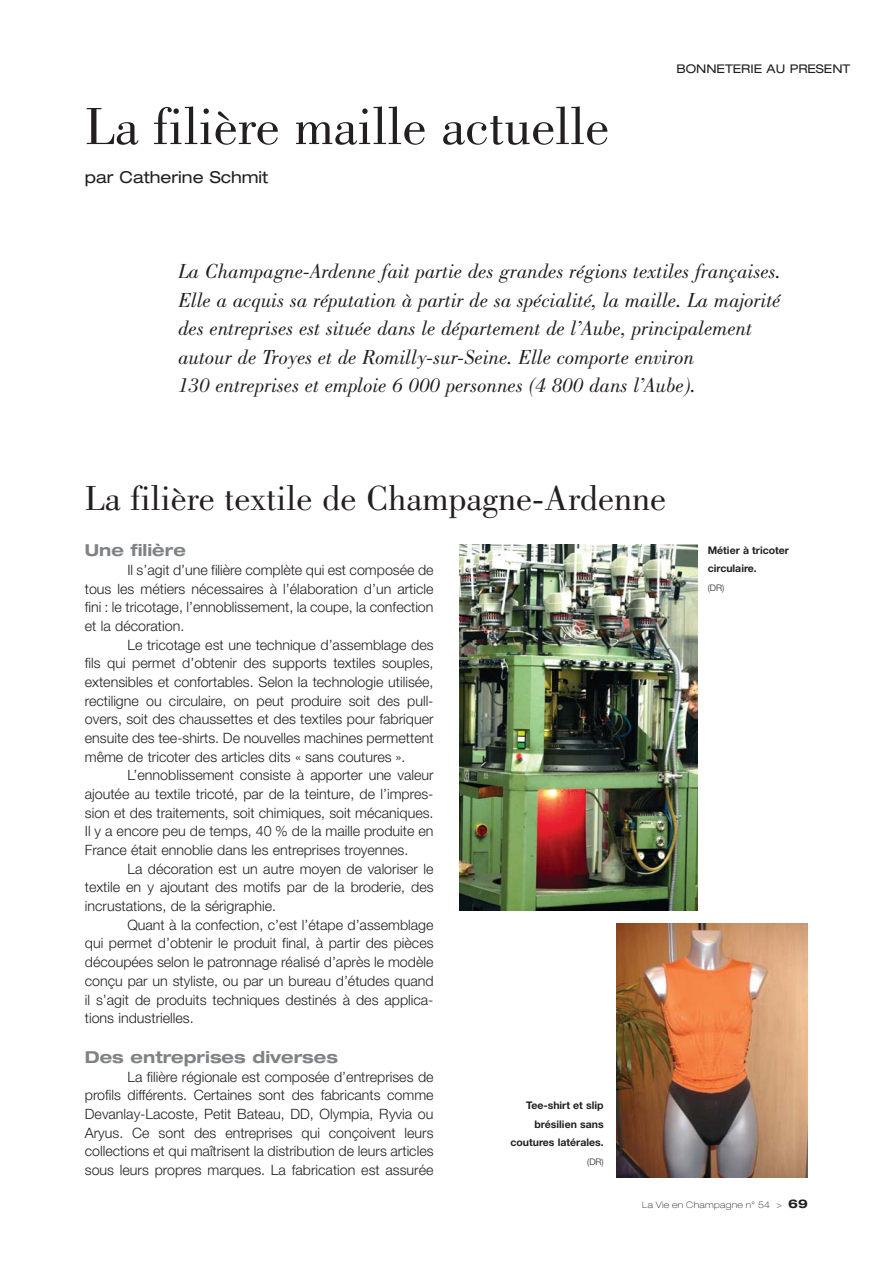
<style>
.page{position:relative;width:893px;height:1263px;background:#fff}
.page>*{position:absolute;margin:0;border:0;box-sizing:border-box;transform-origin:0 0}
.t1{font:54px "Bodoni";color:#231f20}
.t2{font:36px "Bodoni";color:#231f20}
.t3{font:italic 21px/28.5px "Bodoni";color:#231f20}
.t4{font:700 expanded 16.5px "Helvetica Neue";color:#808285}
.t5{font:expanded 16.5px "Helvetica Neue";color:#231f20}
.t6{font:300 14.25px/18.6px "Helvetica Neue";color:#231f20;text-align:justify}
.t7{font:expanded 12px "Helvetica Neue";color:#231f20}
.t8{font:700 10.5px/18.8px "Helvetica Neue";color:#231f20;text-align:right}
.t9{font:100 expanded 9px "Helvetica Neue";letter-spacing:.03em;color:#231f20}
.t10{font:300 9px "Helvetica Neue";color:#231f20}
.s1{font-weight:700;font-size:12px}
</style>
<div class="page">
<img style="left:459px;top:544px;width:238px;height:367px">
<img style="left:617px;top:923px;width:191px;height:255px">
<h1 class="t1" style="left:85px;top:105px;width:526px">La filière maille actuelle</h1>
<p class="t5" style="left:85px;top:171px;width:185px">par Catherine Schmit</p>
<p class="t7" style="left:676px;top:64px;width:175px">BONNETERIE AU PRESENT</p>
<p class="t3" style="left:178px;top:259px;width:604px">La Champagne-Ardenne fait partie des grandes régions textiles françaises.<br>Elle a acquis sa réputation à partir de sa spécialité, la maille. La majorité des entreprises est située dans le département de l’Aube, principalement autour de Troyes et de Romilly-sur-Seine. Elle comporte environ<br>130 entreprises et emploie 6 000 personnes (4 800 dans l’Aube).</p>
<h2 class="t2" style="left:85px;top:484px;width:583px">La filière textile de Champagne-Ardenne</h2>
<p class="t4" style="left:85px;top:544px;width:103px">Une filière</p>
<p class="t6" style="left:85px;top:562px;width:350px;text-indent:43px">Il s’agit d’une filière complète qui est composée de tous les métiers nécessaires à l’élaboration d’un article fini : le tricotage, l’ennoblissement, la coupe, la confection et la décoration.</p>
<p class="t6" style="left:85px;top:637px;width:350px;text-indent:43px">Le tricotage est une technique d’assemblage des fils qui permet d’obtenir des supports textiles souples, extensibles et confortables. Selon la technologie utilisée, rectiligne ou circulaire, on peut produire soit des pull&shy;overs, soit des chaussettes et des textiles pour fabriquer ensuite des tee-shirts. De nouvelles machines permettent même de tricoter des articles dits « sans coutures ».</p>
<p class="t6" style="left:85px;top:767px;width:350px;text-indent:43px">L’ennoblissement consiste à apporter une valeur ajoutée au textile tricoté, par de la teinture, de l’impres&shy;sion et des traitements, soit chimiques, soit mécaniques.<br>Il y a encore peu de temps, 40 % de la maille produite en France était ennoblie dans les entreprises troyennes.</p>
<p class="t6" style="left:85px;top:861px;width:350px;text-indent:43px">La décoration est un autre moyen de valoriser le textile en y ajoutant des motifs par de la broderie, des incrustations, de la sérigraphie.</p>
<p class="t6" style="left:85px;top:917px;width:350px;text-indent:43px">Quant à la confection, c’est l’étape d’assemblage qui permet d’obtenir le produit final, à partir des pièces découpées selon le patronnage réalisé d’après le modèle conçu par un styliste, ou par un bureau d’études quand il s’agit de produits techniques destinés à des applica&shy;tions industrielles.</p>
<p class="t4" style="left:85px;top:1051px;width:255px">Des entreprises diverses</p>
<p class="t6" style="left:85px;top:1069px;width:350px;text-indent:43px">La filière régionale est composée d’entreprises de profils différents. Certaines sont des fabricants comme Devanlay-Lacoste, Petit Bateau, DD, Olympia, Ryvia ou Aryus. Ce sont des entreprises qui conçoivent leurs collections et qui maîtrisent la distribution de leurs articles sous leurs propres marques. La fabrication est assurée</p>
<p class="t8" style="left:510px;top:1097px;width:95px">Tee-shirt et slip brésilien sans coutures latérales.</p>
<p class="t10" style="left:587px;top:1159px;width:18px">(DR)</p>
<p class="t8" style="left:708px;top:542px;width:83px;text-align:left">Métier à tricoter circulaire.</p>
<p class="t10" style="left:708px;top:585px;width:18px">(DR)</p>
<p class="t9" style="left:642px;top:1201px;width:167px">La Vie en Champagne n° 54 &gt; <span class="s1">69</span></p>
</div>
